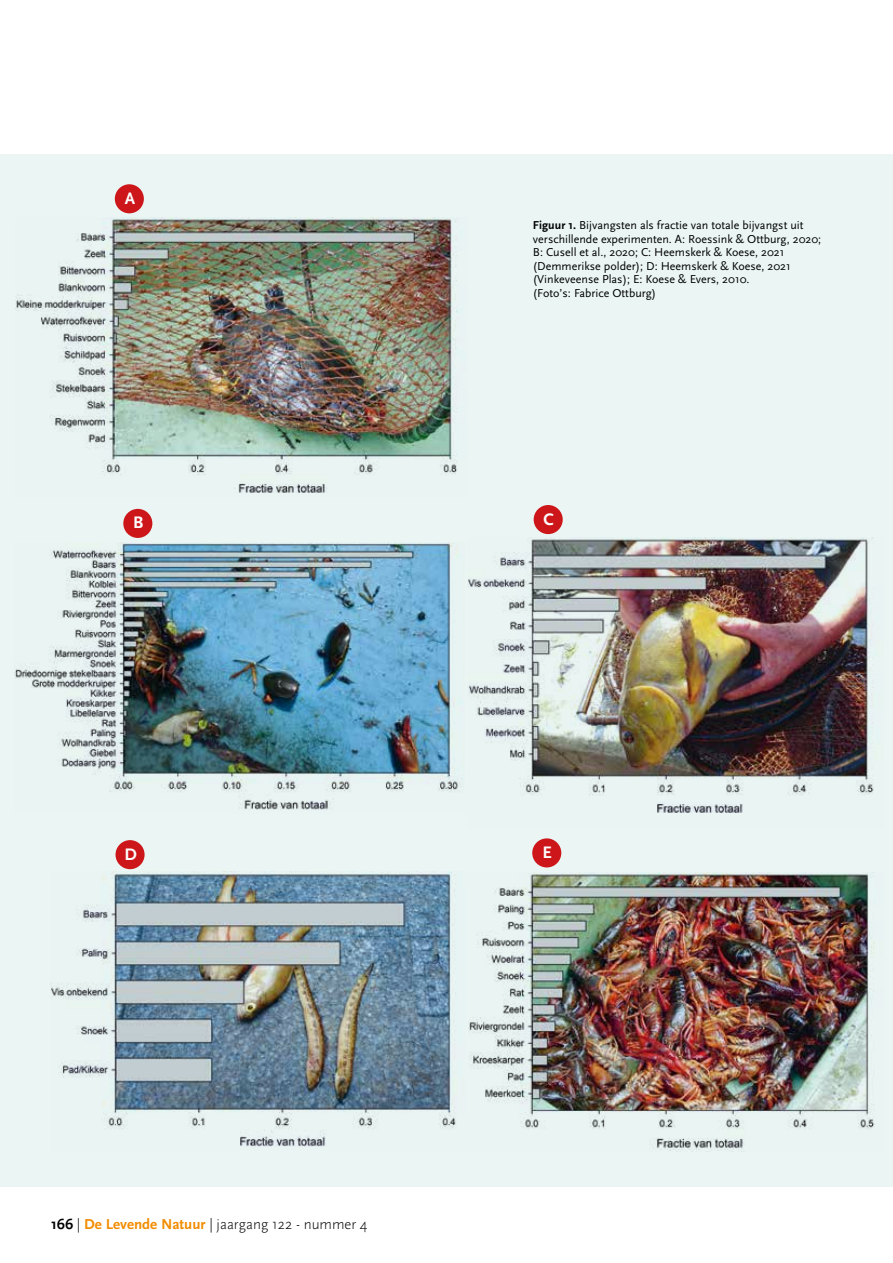
<style>
.page{position:relative;width:893px;height:1263px;background:#fff}
.page>*{position:absolute;margin:0;border:0;box-sizing:border-box;transform-origin:0 0}
.t1{font:700 17.4px "Scala Sans Pro";color:#fff}
.t2{font:300 15px "Scala Sans Pro";color:#000}
.t3{font:12px/13.5px "Scala Sans Pro";color:#000}
.s1{font-weight:700}
.s2{font-weight:700;color:#f28c00}
</style>
<div class="page">
<div style="left:0;top:154px;width:893px;height:1033px;background:#eaf5f4"></div>
<img style="left:16px;top:218px;width:441px;height:275px">
<img style="left:468px;top:537px;width:406px;height:276px">
<img style="left:468px;top:872px;width:407px;height:280px">
<img style="left:15px;top:543px;width:448px;height:267px">
<img style="left:51px;top:872px;width:405px;height:275px">
<div style="left:115px;top:184px;width:29px;height:29px;background:#cd1619;border-radius:50%"></div>
<div style="left:123px;top:509px;width:29px;height:29px;background:#cd1619;border-radius:50%"></div>
<div style="left:534px;top:505px;width:29px;height:29px;background:#cd1619;border-radius:50%"></div>
<div style="left:116px;top:840px;width:29px;height:29px;background:#cd1619;border-radius:50%"></div>
<div style="left:532px;top:838px;width:29px;height:29px;background:#cd1619;border-radius:50%"></div>
<h1 class="t1" style="left:125px;top:188px;width:12px">A</h1>
<p class="t3" style="left:533px;top:218px;width:290px"><span class="s1">Figuur 1.</span> Bijvangsten als fractie van totale bijvangst uit verschillende experimenten. A: Roessink &amp; Ottburg, 2020; B: Cusell et al., 2020; C: Heemskerk &amp; Koese, 2021 (Demmerikse polder); D: Heemskerk &amp; Koese, 2021 (Vinkeveense Plas); E: Koese &amp; Evers, 2010.<br>(Foto’s: Fabrice Ottburg)</p>
<h1 class="t1" style="left:133px;top:513px;width:12px">B</h1>
<h1 class="t1" style="left:543px;top:509px;width:12px">C</h1>
<h1 class="t1" style="left:124px;top:844px;width:14px">D</h1>
<h1 class="t1" style="left:543px;top:842px;width:11px">E</h1>
<p class="t2" style="left:51px;top:1215px;width:318px"><span class="s1">166</span> | <span class="s2">De Levende Natuur</span> | jaargang 122 - nummer 4</p>
</div>
